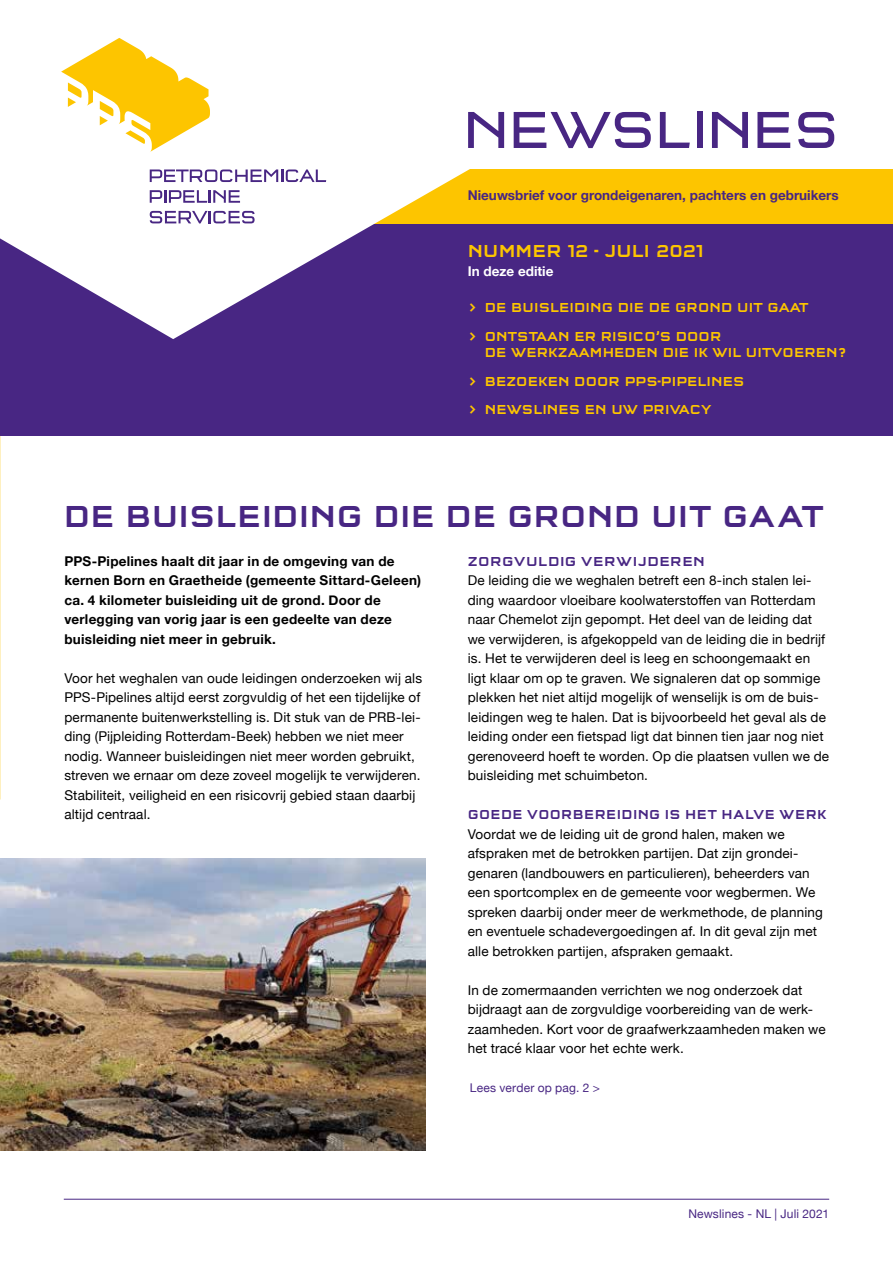
<style>
.page{position:relative;width:893px;height:1263px;background:#fff}
.page>*{position:absolute;margin:0;border:0;box-sizing:border-box;transform-origin:0 0}
.t1{font:54px "Q Type OT Square";letter-spacing:-.025em;color:#482683}
.t2{font:500 31.5px "Q Type OT Square";letter-spacing:.005em;color:#482683}
.t3{font:500 18px "Q Type OT Square";letter-spacing:.01em;color:#fdc500}
.t4{font:13.5px/19.5px "Helvetica Neue";letter-spacing:.01em;color:#000}
.t5{font:700 13.5px/19.5px "Helvetica Neue";letter-spacing:.02em;color:#000}
.t6{font:500 13.5px/28.5px "Q Type OT Square";letter-spacing:.01em;color:#fdc500}
.t7{font:700 13.5px "Helvetica Neue";color:#482683}
.t8{font:500 13.5px "Q Type OT Square";letter-spacing:.035em;color:#482683;scale:.96 1}
.t9{font:500 13.5px "Q Type OT Square";letter-spacing:.035em;color:#482683}
.t10{font:700 13.5px "Helvetica Neue";color:#fff}
.t11{font:12px "Helvetica Neue";letter-spacing:.015em;color:#482683}
</style>
<div class="page">
<svg style="left:0;top:436px;width:1px;height:364px"></svg>
<hr style="left:64px;top:1199px;width:765px;height:1px;background:#482683">
<div style="left:0;top:223px;width:893px;height:213px;background:#482683"></div>
<div style="left:0;top:169px;width:893px;height:54px;background:#fdc500"></div>
<svg style="left:0;top:169px;width:765px;height:170px"></svg>
<svg style="left:150px;top:169px;width:176px;height:13px;background:#bcb0d1"></svg>
<svg style="left:150px;top:190px;width:90px;height:13px"></svg>
<svg style="left:150px;top:211px;width:105px;height:12px"></svg>
<svg style="left:61px;top:38px;width:149px;height:114px"></svg>
<img style="left:0;top:858px;width:425px;height:293px">
<h1 class="t1" style="left:463px;top:98px;width:378px">NEWSLINES</h1>
<p class="t7" style="left:468px;top:184px;width:372px">Nieuwsbrief voor grondeigenaren, pachters en gebruikers</p>
<h3 class="t3" style="left:468px;top:240px;width:237px">NUMMER 12 - JULI 2021</h3>
<p class="t10" style="left:468px;top:261px;width:87px">In deze editie</p>
<p class="t6" style="left:468px;top:293px;width:342px">&gt; DE BUISLEIDING DIE DE GROND UIT GAAT &gt; ONTSTAAN ER RISICO’S DOOR</p>
<p class="t6" style="left:468px;top:338px;width:380px;text-indent:17px">DE WERKZAAMHEDEN DIE IK WIL UITVOEREN? &gt; BEZOEKEN DOOR PPS-PIPELINES<br>&gt; NEWSLINES EN UW PRIVACY</p>
<h2 class="t2" style="left:64px;top:497px;width:761px">DE BUISLEIDING DIE DE GROND UIT GAAT</h2>
<p class="t9" style="left:468px;top:553px;width:239px">ZORGVULDIG VERWIJDEREN</p>
<p class="t4" style="left:468px;top:571px;width:363px">De leiding die we weghalen betreft een 8-inch stalen lei&shy;ding waardoor vloeibare koolwaterstoffen van Rotterdam naar Chemelot zijn gepompt. Het deel van de leiding dat we verwijderen, is afgekoppeld van de leiding die in bedrijf is. Het te verwijderen deel is leeg en schoongemaakt en ligt klaar om op te graven. We signaleren dat op sommige plekken het niet altijd mogelijk of wenselijk is om de buis&shy;leidingen weg te halen. Dat is bijvoorbeeld het geval als de leiding onder een fietspad ligt dat binnen tien jaar nog niet gerenoveerd hoeft te worden. Op die plaatsen vullen we de buisleiding met schuimbeton.</p>
<p class="t8" style="left:468px;top:806px;width:375px">GOEDE VOORBEREIDING IS HET HALVE WERK</p>
<p class="t4" style="left:468px;top:825px;width:357px">Voordat we de leiding uit de grond halen, maken we afspraken met de betrokken partijen. Dat zijn grondei&shy;genaren (landbouwers en particulieren), beheerders van een sportcomplex en de gemeente voor wegbermen. We spreken daarbij onder meer de werkmethode, de planning en eventuele schadevergoedingen af. In dit geval zijn met alle betrokken partijen, afspraken gemaakt.</p>
<p class="t4" style="left:468px;top:981px;width:359px">In de zomermaanden verrichten we nog onderzoek dat bijdraagt aan de zorgvuldige voorbereiding van de werk&shy;zaamheden. Kort voor de graafwerkzaamheden maken we het tracé klaar voor het echte werk.</p>
<p class="t5" style="left:64px;top:551px;width:358px">PPS-Pipelines haalt dit jaar in de omgeving van de kernen Born en Graetheide (gemeente Sittard-Geleen) ca. 4 kilometer buisleiding uit de grond. Door de verlegging van vorig jaar is een gedeelte van deze buisleiding niet meer in gebruik.</p>
<p class="t4" style="left:64px;top:669px;width:359px">Voor het weghalen van oude leidingen onderzoeken wij als PPS-Pipelines altijd eerst zorgvuldig of het een tijdelijke of permanente buitenwerkstelling is. Dit stuk van de PRB-lei&shy;ding (Pijpleiding Rotterdam-Beek) hebben we niet meer nodig. Wanneer buisleidingen niet meer worden gebruikt, streven we ernaar om deze zoveel mogelijk te verwijderen.<br>Stabiliteit, veiligheid en een risicovrij gebied staan daarbij altijd centraal.</p>
<p class="t11" style="left:470px;top:1079px;width:132px">Lees verder op pag. 2 &gt;</p>
<p class="t11" style="left:688px;top:1205px;width:142px">Newslines - NL | Juli 2021</p>
</div>
